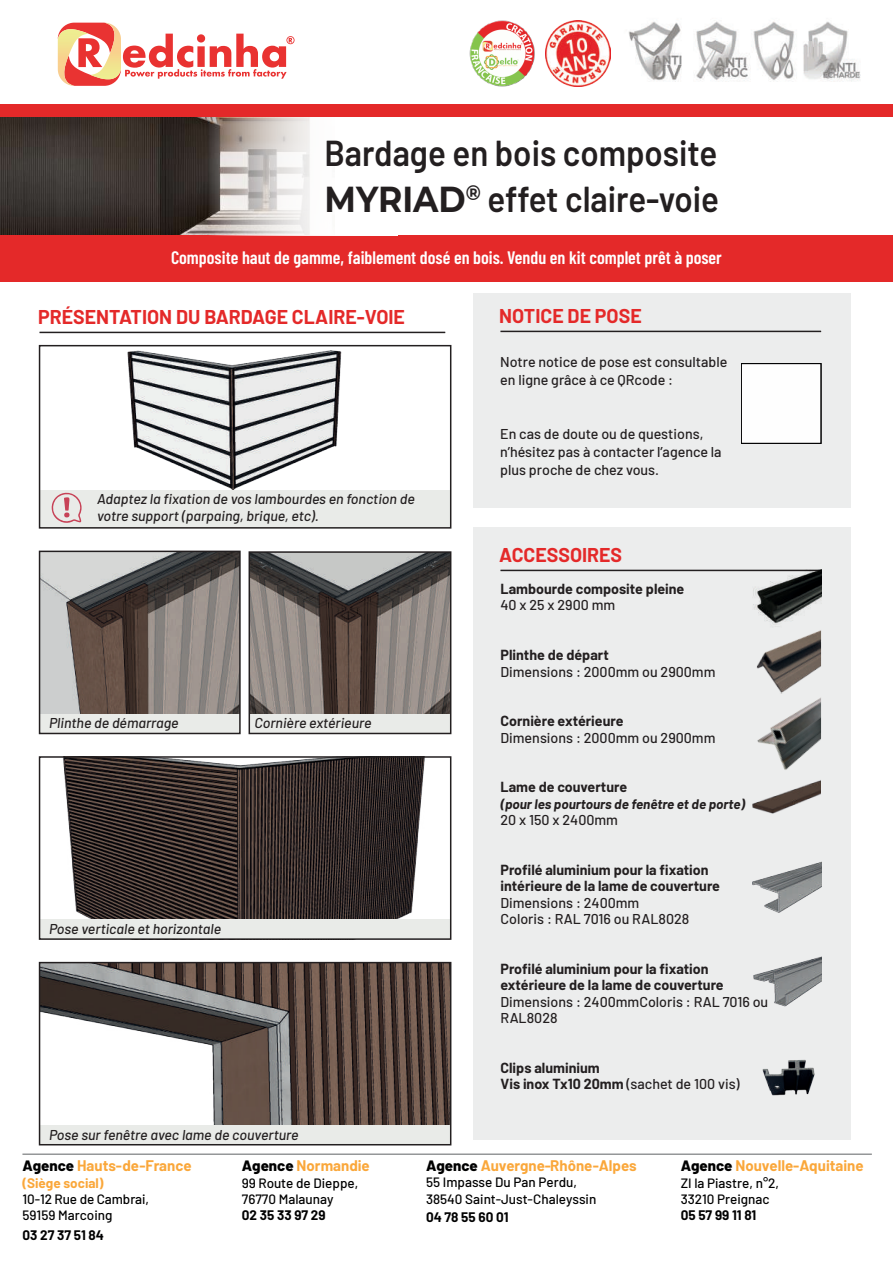
<style>
.page{position:relative;width:893px;height:1263px;background:#fff}
.page>*{position:absolute;margin:0;border:0;box-sizing:border-box;transform-origin:0 0}
.t1{font:600 36px/46.5px "Barlow";color:#231f20;scale:.92 1}
.t2{font:700 19.5px "Barlow";color:#e42929}
.t3{font:600 18px "Barlow Condensed";color:#fff}
.t4{font:700 15px "Barlow";color:#faa73a}
.t5{font:500 14.25px/18px "Barlow";color:#231f20}
.t6{font:700 14.25px/16.5px "Barlow";color:#231f20}
.t7{font:italic 500 14.25px/16.5px "Barlow";color:#231f20}
.t8{font:500 13.5px/16.2px "Barlow";color:#000001}
.t9{font:700 13.5px "Barlow";color:#000001}
.t10{font:italic 700 13.5px "Barlow";color:#231f20}
.t11{font:700 13.5px "Barlow";color:#faa73a}
.s1{font-family:"Montserrat";font-weight:700}
.s2{font-weight:500}
.s3{font-weight:800;color:#000001}
</style>
<div class="page">
<img style="left:546px;top:21px;width:65px;height:65px">
<img style="left:0;top:117px;width:207px;height:118px">
<hr style="left:22px;top:1153px;width:850px;height:2px;background:#959798">
<div style="left:0;top:104px;width:893px;height:13px;background:#e42929"></div>
<div style="left:0;top:235px;width:893px;height:47px;background:#e42929"></div>
<svg style="left:207px;top:117px;width:103px;height:118px;background:#c6c1be"></svg>
<hr style="left:40px;top:332px;width:405px;height:1px;background:#231f20">
<img style="left:628px;top:21px;width:233px;height:61px">
<div style="left:473px;top:527px;width:378px;height:613px;background:#eceded"></div>
<div style="left:473px;top:294px;width:378px;height:214px;background:#eceded"></div>
<hr style="left:500px;top:570px;width:321px;height:1px;background:#231f20">
<hr style="left:500px;top:331px;width:321px;height:1px;background:#231f20">
<img style="left:736px;top:570px;width:85px;height:55px">
<img style="left:762px;top:1059px;width:53px;height:37px">
<img style="left:757px;top:697px;width:64px;height:73px">
<img style="left:756px;top:630px;width:65px;height:64px">
<img style="left:752px;top:862px;width:69px;height:51px">
<img style="left:753px;top:956px;width:68px;height:51px">
<img style="left:752px;top:780px;width:69px;height:34px">
<img style="left:469px;top:21px;width:66px;height:65px">
<div style="left:741px;top:364px;width:80px;height:79px;background:#fff"></div>
<div style="left:741px;top:363px;width:80px;height:81px;border:1px solid #000001"></div>
<svg style="left:58px;top:23px;width:237px;height:63px"></svg>
<img style="left:63px;top:759px;width:362px;height:160px">
<div style="left:40px;top:919px;width:411px;height:20px;background:#e9ebe8"></div>
<div style="left:39px;top:756px;width:412px;height:184px;border:2px solid #231f20"></div>
<img style="left:42px;top:554px;width:196px;height:160px">
<div style="left:40px;top:714px;width:200px;height:19px;background:#e9ebe8"></div>
<div style="left:39px;top:551px;width:202px;height:183px;border:2px solid #231f20"></div>
<img style="left:110px;top:350px;width:245px;height:141px">
<div style="left:40px;top:491px;width:411px;height:37px;background:#e9ebe8"></div>
<div style="left:39px;top:345px;width:412px;height:184px;border:2px solid #231f20"></div>
<img style="left:252px;top:554px;width:196px;height:160px">
<div style="left:249px;top:714px;width:202px;height:19px;background:#e9ebe8"></div>
<div style="left:249px;top:551px;width:202px;height:183px;border:2px solid #231f20"></div>
<img style="left:42px;top:965px;width:406px;height:160px">
<div style="left:40px;top:1125px;width:411px;height:20px;background:#e9ebe8"></div>
<div style="left:39px;top:962px;width:412px;height:183px;border:2px solid #231f20"></div>
<svg style="left:52px;top:492px;width:30px;height:31px"></svg>
<h1 class="t1" style="left:325px;top:127px;width:430px">Bardage en bois composite<br><span class="s1">MYRIAD</span><sup>®</sup> effet claire-voie</h1>
<p class="t3" style="left:171px;top:244px;width:552px">Composite haut de gamme, faiblement dosé en bois. Vendu en kit complet prêt à poser</p>
<h2 class="t2" style="left:38px;top:302px;width:368px">PRÉSENTATION DU BARDAGE CLAIRE-VOIE</h2>
<h2 class="t2" style="left:499px;top:301px;width:144px">NOTICE DE POSE</h2>
<p class="t5" style="left:500px;top:352px;width:229px">Notre notice de pose est consultable en ligne grâce à ce QRcode :</p>
<p class="t7" style="left:97px;top:490px;width:319px">Adaptez la fixation de vos lambourdes en fonction de votre support (parpaing, brique, etc).</p>
<p class="t7" style="left:49px;top:714px;width:131px">Plinthe de démarrage</p>
<p class="t7" style="left:254px;top:714px;width:119px">Cornière extérieure</p>
<p class="t7" style="left:49px;top:919px;width:174px">Pose verticale et horizontale</p>
<p class="t5" style="left:500px;top:424px;width:223px">En cas de doute ou de questions, n’hésitez pas à contacter l’agence la plus proche de chez vous.</p>
<h2 class="t2" style="left:499px;top:540px;width:125px">ACCESSOIRES</h2>
<p class="t6" style="left:500px;top:579px;width:185px">Lambourde composite pleine</p>
<p class="t5" style="left:500px;top:595px;width:116px">40 x 25 x 2900 mm</p>
<p class="t6" style="left:500px;top:645px;width:110px">Plinthe de départ</p>
<p class="t5" style="left:500px;top:661px;width:216px">Dimensions : 2000mm ou 2900mm</p>
<p class="t6" style="left:500px;top:711px;width:124px">Cornière extérieure</p>
<p class="t5" style="left:500px;top:727px;width:216px">Dimensions : 2000mm ou 2900mm</p>
<p class="t6" style="left:500px;top:777px;width:128px">Lame de couverture</p>
<p class="t10" style="left:500px;top:794px;width:246px">(pour les pourtours de fenêtre et de porte)</p>
<p class="t5" style="left:500px;top:810px;width:119px">20 x 150 x 2400mm</p>
<p class="t6" style="left:500px;top:860px;width:221px">Profilé aluminium pour la fixation intérieure de la lame de couverture</p>
<p class="t5" style="left:500px;top:893px;width:190px;line-height:16.5px">Dimensions : 2400mm<br>Coloris : RAL 7016 ou RAL8028</p>
<p class="t6" style="left:500px;top:959px;width:225px">Profilé aluminium pour la fixation extérieure de la lame de couverture</p>
<p class="t5" style="left:500px;top:992px;width:269px;line-height:16.5px">Dimensions : 2400mmColoris : RAL 7016 ou<br>RAL8028</p>
<p class="t6" style="left:500px;top:1058px;width:241px">Clips aluminium<br>Vis inox Tx10 20mm <span class="s2">(sachet de 100 vis)</span></p>
<p class="t7" style="left:49px;top:1125px;width:251px">Pose sur fenêtre avec lame de couverture</p>
<p class="t4" style="left:22px;top:1155px;width:171px"><span class="s3">Agence</span> Hauts-de-France</p>
<p class="t11" style="left:22px;top:1173px;width:83px">(Siège social)</p>
<p class="t8" style="left:22px;top:1190px;width:128px">10-12 Rue de Cambrai,<br>59159 Marcoing</p>
<p class="t9" style="left:22px;top:1225px;width:83px">03 27 37 51 84</p>
<p class="t4" style="left:242px;top:1155px;width:129px"><span class="s3">Agence</span> Normandie</p>
<p class="t8" style="left:242px;top:1173px;width:118px">99 Route de Dieppe,<br>76770 Malaunay</p>
<p class="t9" style="left:242px;top:1205px;width:85px">02 35 33 97 29</p>
<p class="t4" style="left:426px;top:1154px;width:212px"><span class="s3">Agence</span> Auvergne-Rhône-Alpes</p>
<p class="t8" style="left:426px;top:1173px;width:172px">55 Impasse Du Pan Perdu,<br>38540 Saint-Just-Chaleyssin</p>
<p class="t9" style="left:426px;top:1207px;width:84px">04 78 55 60 01</p>
<p class="t4" style="left:681px;top:1155px;width:184px"><span class="s3">Agence</span> Nouvelle-Aquitaine</p>
<p class="t8" style="left:681px;top:1173px;width:100px">ZI la Piastre, n°2,<br>33210 Preignac</p>
<p class="t9" style="left:681px;top:1205px;width:77px">05 57 99 11 81</p>
</div>
